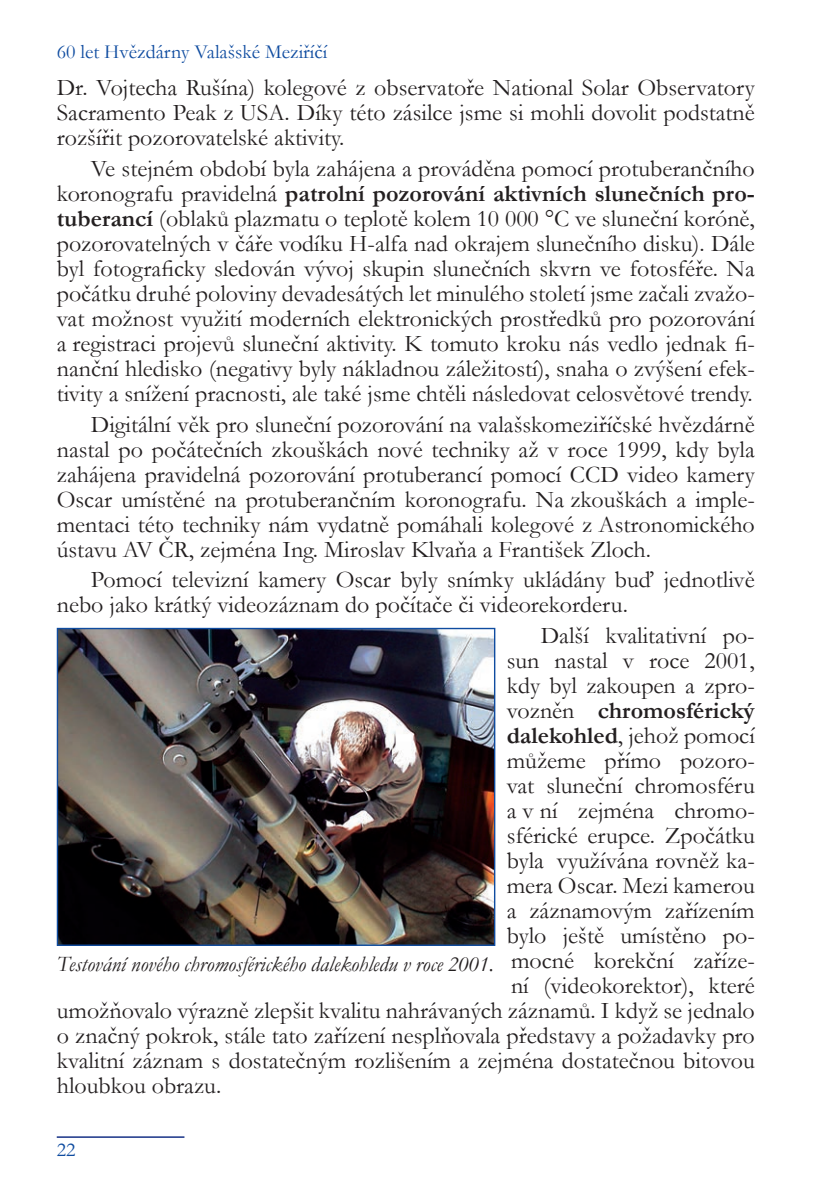
<style>
.page{position:relative;width:840px;height:1191px;background:#fff}
.page>*{position:absolute;margin:0;border:0;box-sizing:border-box;transform-origin:0 0}
.t1{font:24px/25px "Garamond";color:#231f20;text-align:justify}
.t2{font:700 24px "Garamond";color:#231f20}
.t3{font:italic 22px "Garamond";color:#231f20}
.t4{font:20px "Garamond";color:#0f4ca0}
.s1{font-weight:700}
.s2{font-weight:400}
</style>
<div class="page">
<hr style="left:57px;top:1136px;width:127px;height:1px;background:#253f8e">
<img style="left:59px;top:630px;width:434px;height:314px">
<div style="left:57px;top:628px;width:438px;height:318px;border:1px solid #0f4ca0"></div>
<p class="t4" style="left:57px;top:39px;width:272px">60 let Hvězdárny Valašské Meziříčí</p>
<p class="t1" style="left:57px;top:74px;width:699px">Dr. Vojtecha Rušína) kolegové z observatoře National Solar Observatory Sacramento Peak z USA. Díky této zásilce jsme si mohli dovolit podstatně rozšířit pozorovatelské aktivity.</p>
<p class="t1" style="left:57px;top:155px;width:699px;text-indent:34px">Ve stejném období byla zahájena a prováděna pomocí protuberančního koronografu pravidelná <span class="s1">patrolní pozorování aktivních slunečních pro&shy;tuberancí</span> (oblaků plazmatu o teplotě kolem 10 000 °C ve sluneční koróně, pozorovatelných v čáře vodíku H-alfa nad okrajem slunečního disku). Dále byl fotograficky sledován vývoj skupin slunečních skvrn ve fotosféře. Na počátku druhé poloviny devadesátých let minulého století jsme začali zvažo&shy;vat možnost využití moderních elektronických prostředků pro pozorování a registraci projevů sluneční aktivity. K tomuto kroku nás vedlo jednak fi&shy;nanční hledisko (negativy byly nákladnou záležitostí), snaha o zvýšení efek&shy;tivity a snížení pracnosti, ale také jsme chtěli následovat celosvětové trendy.</p>
<p class="t1" style="left:57px;top:411px;width:699px;text-indent:34px">Digitální věk pro sluneční pozorování na valašskomeziříčské hvězdárně nastal po počátečních zkouškách nové techniky až v roce 1999, kdy byla zahájena pravidelná pozorování protuberancí pomocí CCD video kamery Oscar umístěné na protuberančním koronografu. Na zkouškách a imple&shy;mentaci této techniky nám vydatně pomáhali kolegové z Astronomického ústavu AV ČR, zejména Ing. Miroslav Klvaňa a František Zloch.</p>
<p class="t1" style="left:57px;top:567px;width:699px;text-indent:34px">Pomocí televizní kamery Oscar byly snímky ukládány buď jednotlivě nebo jako krátký videozáznam do počítače či videorekorderu.</p>
<p class="t1" style="left:540px;top:622px;width:215px">Další kvalitativní po-</p>
<p class="t1" style="left:506px;top:647px;width:249px">sun nastal v roce 2001,</p>
<p class="t1" style="left:506px;top:672px;width:249px">kdy byl zakoupen a zpro-</p>
<p class="t2" style="left:506px;top:694px;width:249px"><span class="s2">vozněn</span> chromosférický</p>
<p class="t1" style="left:506px;top:722px;width:249px"><span class="s1">dalekohled</span>, jehož pomocí</p>
<p class="t1" style="left:506px;top:747px;width:249px">můžeme přímo pozoro-</p>
<p class="t1" style="left:506px;top:772px;width:249px">vat sluneční chromosféru</p>
<p class="t1" style="left:506px;top:797px;width:249px">a v ní zejména chromo-</p>
<p class="t1" style="left:506px;top:822px;width:249px">sférické erupce. Zpočátku</p>
<p class="t1" style="left:506px;top:847px;width:249px">byla využívána rovněž ka-</p>
<p class="t1" style="left:506px;top:872px;width:249px">mera Oscar. Mezi kamerou</p>
<p class="t1" style="left:506px;top:897px;width:249px">a záznamovým zařízením</p>
<p class="t1" style="left:506px;top:922px;width:249px">bylo ještě umístěno po-</p>
<p class="t1" style="left:510px;top:947px;width:245px">mocné korekční zaříze-</p>
<p class="t1" style="left:510px;top:972px;width:245px">ní (videokorektor), které</p>
<p class="t1" style="left:57px;top:997px;width:699px">umožňovalo výrazně zlepšit kvalitu nahrávaných záznamů. I když se jednalo</p>
<p class="t1" style="left:57px;top:1022px;width:699px">o značný pokrok, stále tato zařízení nesplňovala představy a požadavky pro</p>
<p class="t1" style="left:57px;top:1047px;width:699px">kvalitní záznam s dostatečným rozlišením a zejména dostatečnou bitovou</p>
<p class="t1" style="left:57px;top:1072px;width:166px">hloubkou obrazu.</p>
<p class="t3" style="left:57px;top:949px;width:438px">Testování nového chromosférického dalekohledu v roce 2001.</p>
<p class="t4" style="left:57px;top:1136px;width:20px">22</p>
</div>
